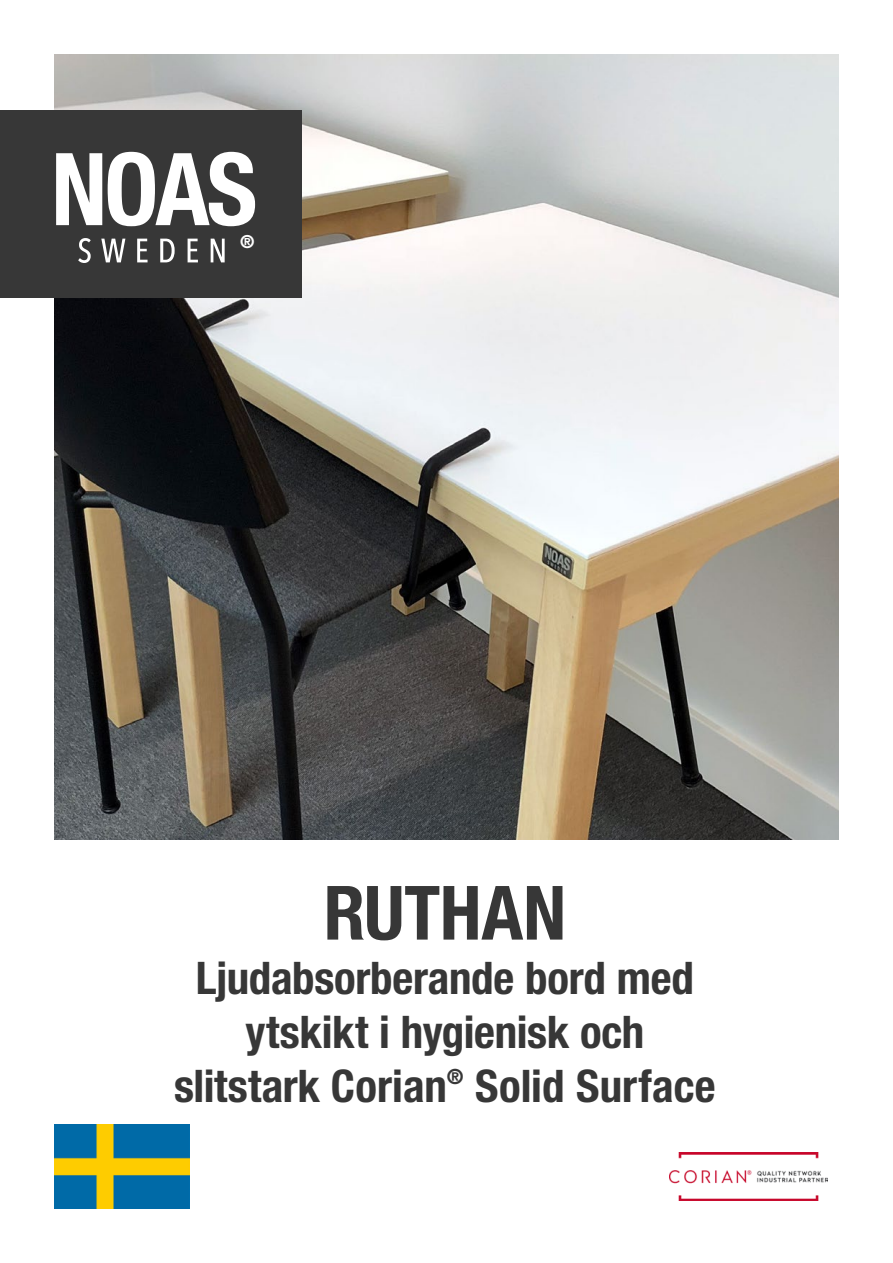
<style>
.page{position:relative;width:893px;height:1263px;background:#fff}
.page>*{position:absolute;margin:0;border:0;box-sizing:border-box;transform-origin:0 0}
.t1{font:700 condensed 75px "Helvetica Neue";color:#373737}
.t2{font:700 condensed 45px/54px "Helvetica Neue";letter-spacing:-.005em;color:#373737;text-align:center}
.t3{font:700 condensed 18px "Helvetica Neue";color:#fff}
</style>
<div class="page">
<img style="left:54px;top:54px;width:785px;height:785px">
<div style="left:0;top:111px;width:302px;height:187px;background:#373737"></div>
<svg style="left:78px;top:238px;width:13px;height:25px"></svg>
<svg style="left:101px;top:239px;width:24px;height:23px"></svg>
<svg style="left:137px;top:239px;width:11px;height:23px"></svg>
<svg style="left:160px;top:239px;width:15px;height:23px"></svg>
<svg style="left:188px;top:239px;width:10px;height:23px"></svg>
<svg style="left:211px;top:239px;width:14px;height:23px"></svg>
<svg style="left:56px;top:153px;width:46px;height:72px"></svg>
<svg style="left:108px;top:152px;width:147px;height:74px"></svg>
<img style="left:54px;top:1124px;width:136px;height:85px">
<img style="left:669px;top:1152px;width:159px;height:49px">
<p class="t3" style="left:240px;top:227px;width:16px">®</p>
<h1 class="t1" style="left:324px;top:851px;width:244px">RUTHAN</h1>
<p class="t2" style="left:174px;top:947px;width:543px">Ljudabsorberande bord med ytskikt i hygienisk och slitstark Corian<sup>®</sup> Solid Surface</p>
</div>
